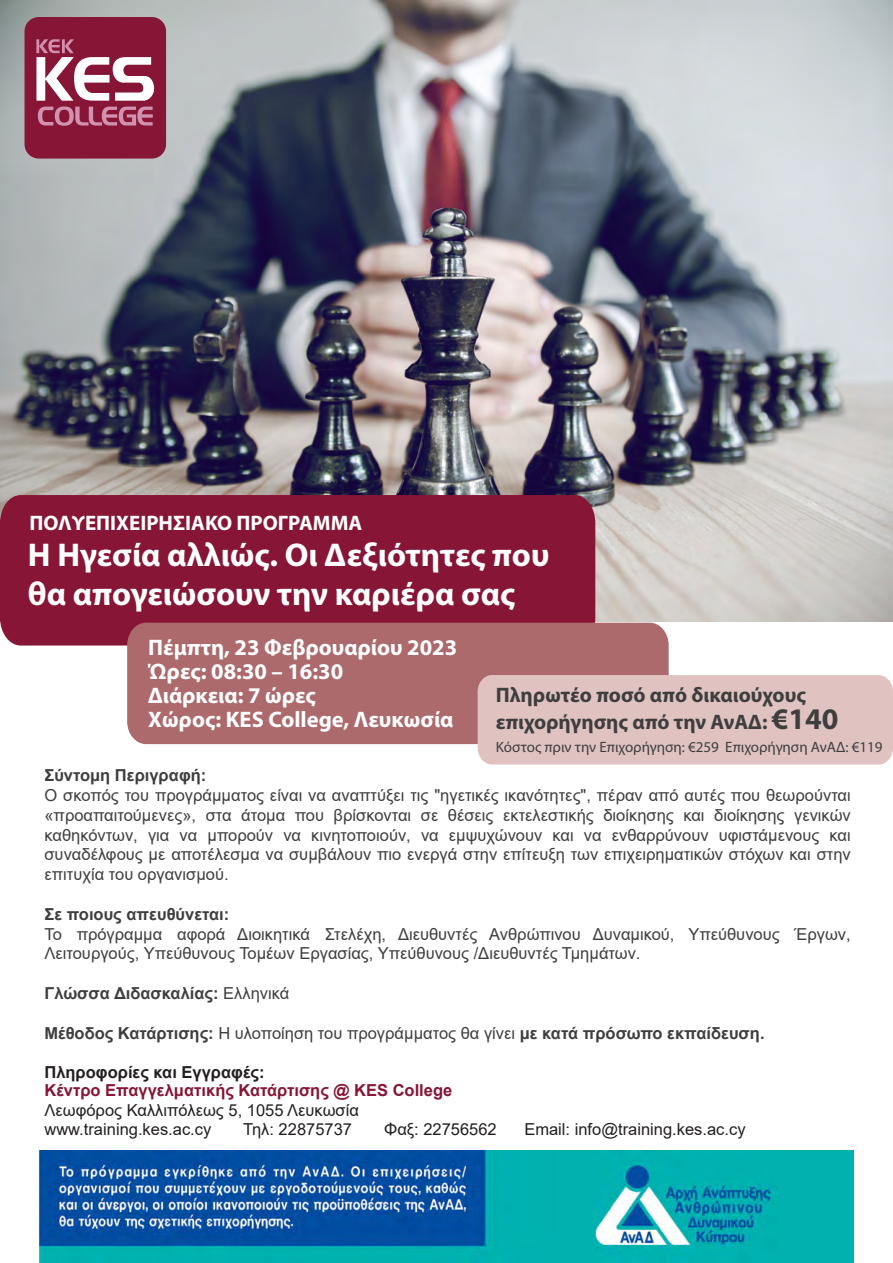
<style>
.page{position:relative;width:893px;height:1263px;background:#fff}
.page>*{position:absolute;margin:0;border:0;box-sizing:border-box;transform-origin:0 0}
.t1{font:700 33px/39px "Myriad Pro";color:#fff}
.t2{font:700 22.5px/24px "Myriad Pro";color:#fff}
.t3{font:700 21px/27px "Myriad Pro";color:#3e3e3f}
.t4{font:700 21px "Myriad Pro";color:#fff}
.t5{font:16.5px/19.8px "Arial";color:#3e3e3f;text-align:justify}
.t6{font:700 16.5px "Arial";color:#3e3e3f}
.t7{font:16.5px/19.5px "Arial";color:#231f20}
.t8{font:700 16.5px "Arial";color:#871535}
.t9{font:700 16.5px "Arial";color:#231f20}
.t10{font:15px "Myriad Pro";color:#3e3e3f}
.s1{font-size:30px}
.s2{font-weight:400}
</style>
<div class="page">
<img style="left:0;top:0;width:893px;height:623px">
<img style="left:40px;top:1150px;width:813px;height:112px">
<div style="left:0;top:495px;width:595px;height:150px;background:#871535"></div>
<div style="left:127px;top:623px;width:542px;height:121px;background:#ad6a6c"></div>
<div style="left:478px;top:675px;width:415px;height:89px;background:#e0c3c1"></div>
<div style="left:25px;top:17px;width:141px;height:142px;background:#871535;border-radius:14px"></div>
<svg style="left:36px;top:39px;width:118px;height:87px"></svg>
<p class="t4" style="left:29px;top:509px;width:334px">ΠΟΛΥΕΠΙΧΕΙΡΗΣΙΑΚΟ ΠΡΟΓΡΑΜΜΑ</p>
<h1 class="t1" style="left:28px;top:534px;width:523px">Η Ηγεσία αλλιώς. Οι Δεξιότητες που θα απογειώσουν την καριέρα σας</h1>
<h2 class="t2" style="left:148px;top:635px;width:310px">Πέμπτη, 23 Φεβρουαρίου 2023<br>Ώρες: 08:30 – 16:30<br>Διάρκεια: 7 ώρες<br>Χώρος: KES College, Λευκωσία</h2>
<p class="t3" style="left:496px;top:681px;width:344px">Πληρωτέο ποσό από δικαιούχους επιχορήγησης από την ΑνΑΔ: <span class="s1">€140</span></p>
<p class="t10" style="left:496px;top:737px;width:388px">Κόστος πριν την Επιχορήγηση: €259 Επιχορήγηση ΑνΑΔ: €119</p>
<p class="t6" style="left:44px;top:764px;width:163px">Σύντομη Περιγραφή:</p>
<p class="t5" style="left:44px;top:785px;width:808px">Ο σκοπός του προγράμματος είναι να αναπτύξει τις "ηγετικές ικανότητες", πέραν από αυτές που θεωρούνται «προαπαιτούμενες», στα άτομα που βρίσκονται σε θέσεις εκτελεστικής διοίκησης και διοίκησης γενικών καθηκόντων, για να μπορούν να κινητοποιούν, να εμψυχώνουν και να ενθαρρύνουν υφιστάμενους και συναδέλφους με αποτέλεσμα να συμβάλουν πιο ενεργά στην επίτευξη των επιχειρηματικών στόχων και στην επιτυχία του οργανισμού.</p>
<p class="t6" style="left:44px;top:902px;width:186px">Σε ποιους απευθύνεται:</p>
<p class="t5" style="left:44px;top:924px;width:808px">To πρόγραμμα αφορά Διοικητικά Στελέχη, Διευθυντές Ανθρώπινου Δυναμικού, Υπεύθυνους Έργων,<br>Λειτουργούς, Υπεύθυνους Τομέων Εργασίας, Υπεύθυνους /Διευθυντές Τμημάτων.</p>
<p class="t6" style="left:44px;top:981px;width:246px">Γλώσσα Διδασκαλίας: <span class="s2">Ελληνικά</span></p>
<p class="t6" style="left:44px;top:1021px;width:722px">Μέθοδος Κατάρτισης: <span class="s2">Η υλοποίηση του προγράμματος θα γίνει</span> με κατά πρόσωπο εκπαίδευση.</p>
<p class="t9" style="left:44px;top:1061px;width:222px">Πληροφορίες και Εγγραφές:</p>
<p class="t8" style="left:44px;top:1079px;width:409px">Kέντρο Επαγγελματικής Κατάρτισης @ KES College</p>
<p class="t7" style="left:44px;top:1100px;width:316px">Λεωφόρος Καλλιπόλεως 5, 1055 Λευκωσία www.training.kes.ac.cy</p>
<p class="t7" style="left:243px;top:1119px;width:110px">Τηλ: 22875737</p>
<p class="t7" style="left:384px;top:1119px;width:114px">Φαξ: 22756562</p>
<p class="t7" style="left:524px;top:1119px;width:223px">Email: info@training.kes.ac.cy</p>
</div>
